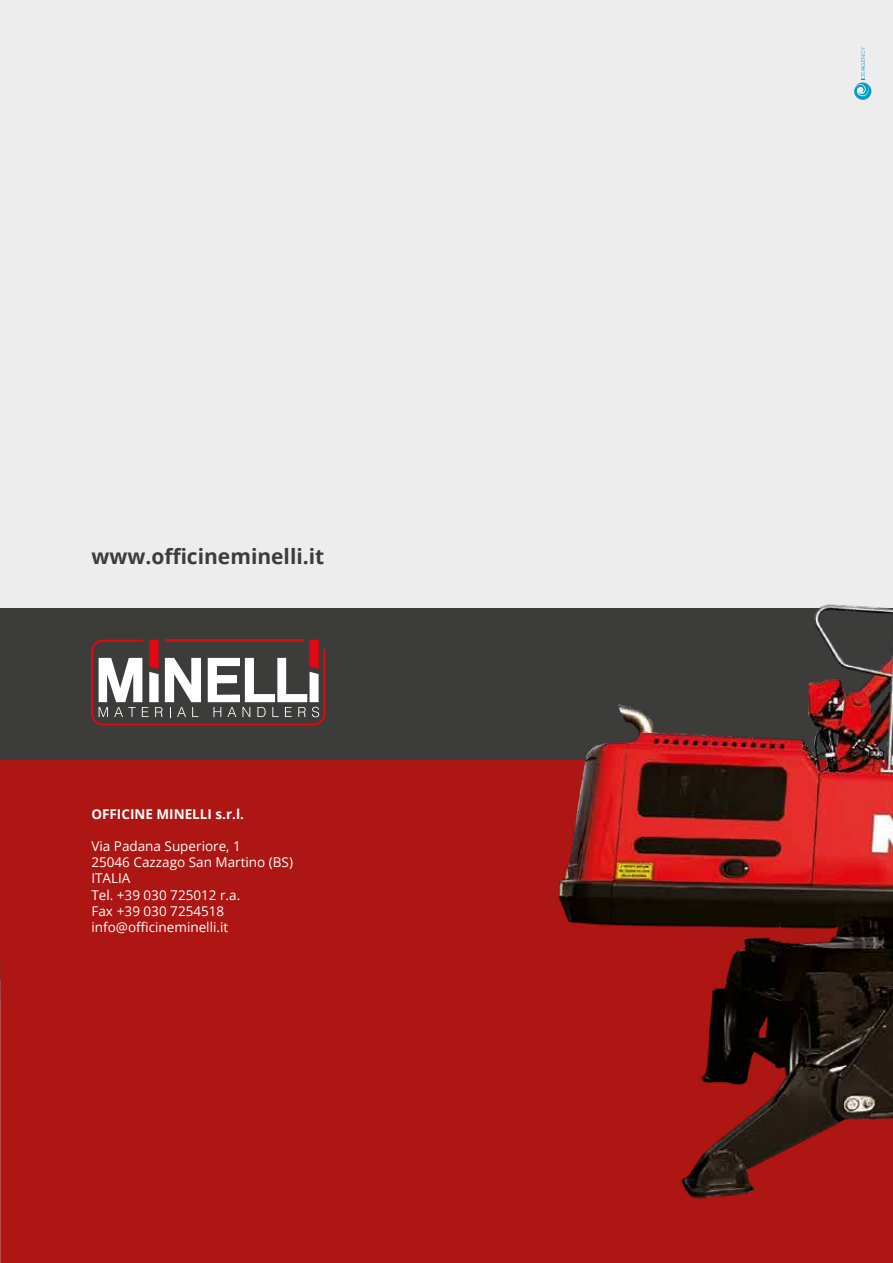
<style>
.page{position:relative;width:893px;height:1263px;background:#fff}
.page>*{position:absolute;margin:0;border:0;box-sizing:border-box;transform-origin:0 0}
.t1{font:700 21px "Open Sans";color:#3c3c3b}
.t2{font:13.5px/16.2px "Open Sans";color:#fff}
.t3{font:700 13.5px "Open Sans";color:#fff}
</style>
<div class="page">
<div style="left:0;top:0;width:893px;height:735px;background:#ededed"></div>
<div style="left:0;top:735px;width:893px;height:528px;background:#ae1613"></div>
<div style="left:0;top:608px;width:893px;height:151px;background:#3c3c3b"></div>
<img style="left:514px;top:89px;width:379px;height:1110px">
<svg style="left:854px;top:47px;width:17px;height:53px"></svg>
<svg style="left:91px;top:639px;width:234px;height:87px"></svg>
<h1 class="t1" style="left:91px;top:542px;width:234px">www.officineminelli.it</h1>
<p class="t3" style="left:91px;top:804px;width:154px">OFFICINE MINELLI s.r.l.</p>
<p class="t2" style="left:91px;top:837px;width:203px">Via Padana Superiore, 1<br>25046 Cazzago San Martino (BS)<br>ITALIA<br>Tel. +39 030 725012 r.a.<br>Fax +39 030 7254518 info@officineminelli.it</p>
</div>
